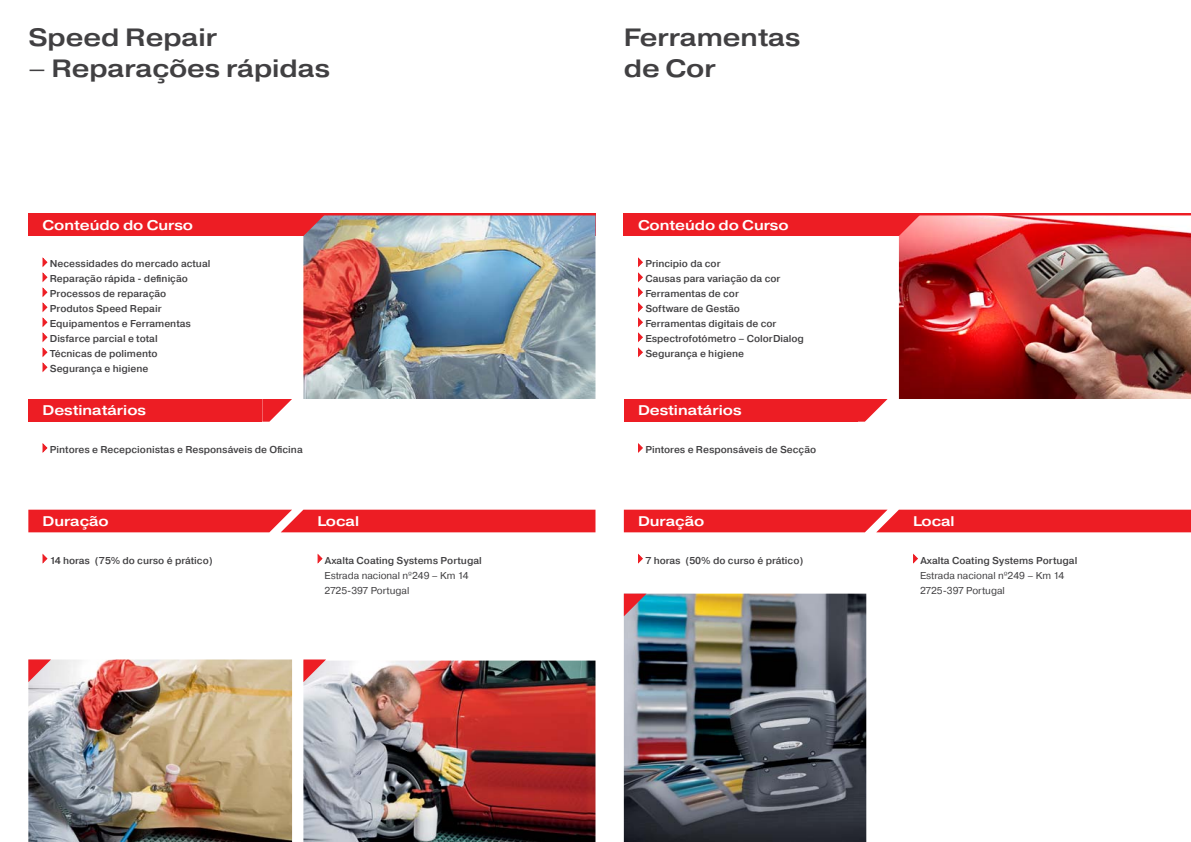
<style>
.page{position:relative;width:1191px;height:842px;background:#fff}
.page>*{position:absolute;margin:0;border:0;box-sizing:border-box;transform-origin:0 0}
.t1{font:500 expanded 25px/31px "Spies Hecker Pragmatica";color:#414042}
.t2{font:500 expanded 14px "Spies Hecker Pragmatica";color:#fff}
.t3{font:500 10px/15px "Spies Hecker Pragmatica";color:#414042}
.t4{font:10px/15px "Spies Hecker Pragmatica";color:#414042}
</style>
<div class="page">
<div style="left:28px;top:213px;width:567px;height:23px;background:#ed1d24"></div>
<div style="left:28px;top:399px;width:234px;height:23px;background:#ed1d24"></div>
<div style="left:28px;top:510px;width:567px;height:22px;background:#ed1d24"></div>
<svg style="left:42px;top:257px;width:6px;height:115px"></svg>
<svg style="left:42px;top:443px;width:6px;height:10px"></svg>
<svg style="left:42px;top:553px;width:6px;height:11px"></svg>
<svg style="left:317px;top:553px;width:6px;height:11px"></svg>
<img style="left:303px;top:215px;width:292px;height:184px">
<svg style="left:303px;top:215px;width:23px;height:21px"></svg>
<svg style="left:262px;top:399px;width:30px;height:23px"></svg>
<img style="left:303px;top:661px;width:292px;height:181px">
<img style="left:28px;top:659px;width:264px;height:183px">
<svg style="left:303px;top:659px;width:23px;height:23px"></svg>
<svg style="left:28px;top:659px;width:23px;height:23px"></svg>
<div style="left:624px;top:213px;width:567px;height:23px;background:#ed1d24"></div>
<div style="left:624px;top:399px;width:233px;height:23px;background:#ed1d24"></div>
<div style="left:624px;top:510px;width:567px;height:22px;background:#ed1d24"></div>
<svg style="left:638px;top:257px;width:5px;height:100px"></svg>
<svg style="left:638px;top:443px;width:5px;height:10px"></svg>
<svg style="left:638px;top:553px;width:5px;height:11px"></svg>
<svg style="left:913px;top:553px;width:5px;height:11px"></svg>
<img style="left:899px;top:215px;width:292px;height:184px">
<svg style="left:899px;top:215px;width:22px;height:21px"></svg>
<svg style="left:857px;top:399px;width:30px;height:23px"></svg>
<img style="left:624px;top:594px;width:242px;height:248px">
<svg style="left:624px;top:594px;width:22px;height:22px"></svg>
<h1 class="t1" style="left:28px;top:22px;width:190px">Speed Repair</h1>
<h1 class="t1" style="left:28px;top:53px;width:303px">– Reparações rápidas</h1>
<h1 class="t1" style="left:624px;top:22px;width:178px">Ferramentas de Cor</h1>
<h2 class="t2" style="left:43px;top:216px;width:152px">Conteúdo do Curso</h2>
<h2 class="t2" style="left:638px;top:216px;width:152px">Conteúdo do Curso</h2>
<p class="t3" style="left:50px;top:256px;width:162px">Necessidades do mercado actual<br>Reparação rápida - definição<br>Processos de reparação<br>Produtos Speed Repair<br>Equipamentos e Ferramentas<br>Disfarce parcial e total<br>Técnicas de polimento<br>Segurança e higiene</p>
<p class="t3" style="left:645px;top:256px;width:160px">Principio da cor<br>Causas para variação da cor<br>Ferramentas de cor<br>Software de Gestão<br>Ferramentas digitais de cor<br>Espectrofotómetro – ColorDialog<br>Segurança e higiene</p>
<h2 class="t2" style="left:43px;top:402px;width:105px">Destinatários</h2>
<h2 class="t2" style="left:638px;top:402px;width:105px">Destinatários</h2>
<p class="t3" style="left:50px;top:442px;width:254px">Pintores e Recepcionistas e Responsáveis de Oficina</p>
<p class="t3" style="left:645px;top:442px;width:172px">Pintores e Responsáveis de Secção</p>
<h2 class="t2" style="left:43px;top:512px;width:68px">Duração</h2>
<h2 class="t2" style="left:317px;top:512px;width:43px">Local</h2>
<h2 class="t2" style="left:638px;top:512px;width:68px">Duração</h2>
<h2 class="t2" style="left:913px;top:512px;width:43px">Local</h2>
<p class="t3" style="left:50px;top:553px;width:164px">14 horas (75% do curso é prático)</p>
<p class="t3" style="left:325px;top:553px;width:158px">Axalta Coating Systems Portugal</p>
<p class="t4" style="left:324px;top:568px;width:146px">Estrada nacional nº249 – Km 14<br>2725-397 Portugal</p>
<p class="t3" style="left:645px;top:553px;width:159px">7 horas (50% do curso é prático)</p>
<p class="t3" style="left:920px;top:553px;width:158px">Axalta Coating Systems Portugal</p>
<p class="t4" style="left:920px;top:568px;width:146px">Estrada nacional nº249 – Km 14<br>2725-397 Portugal</p>
</div>
